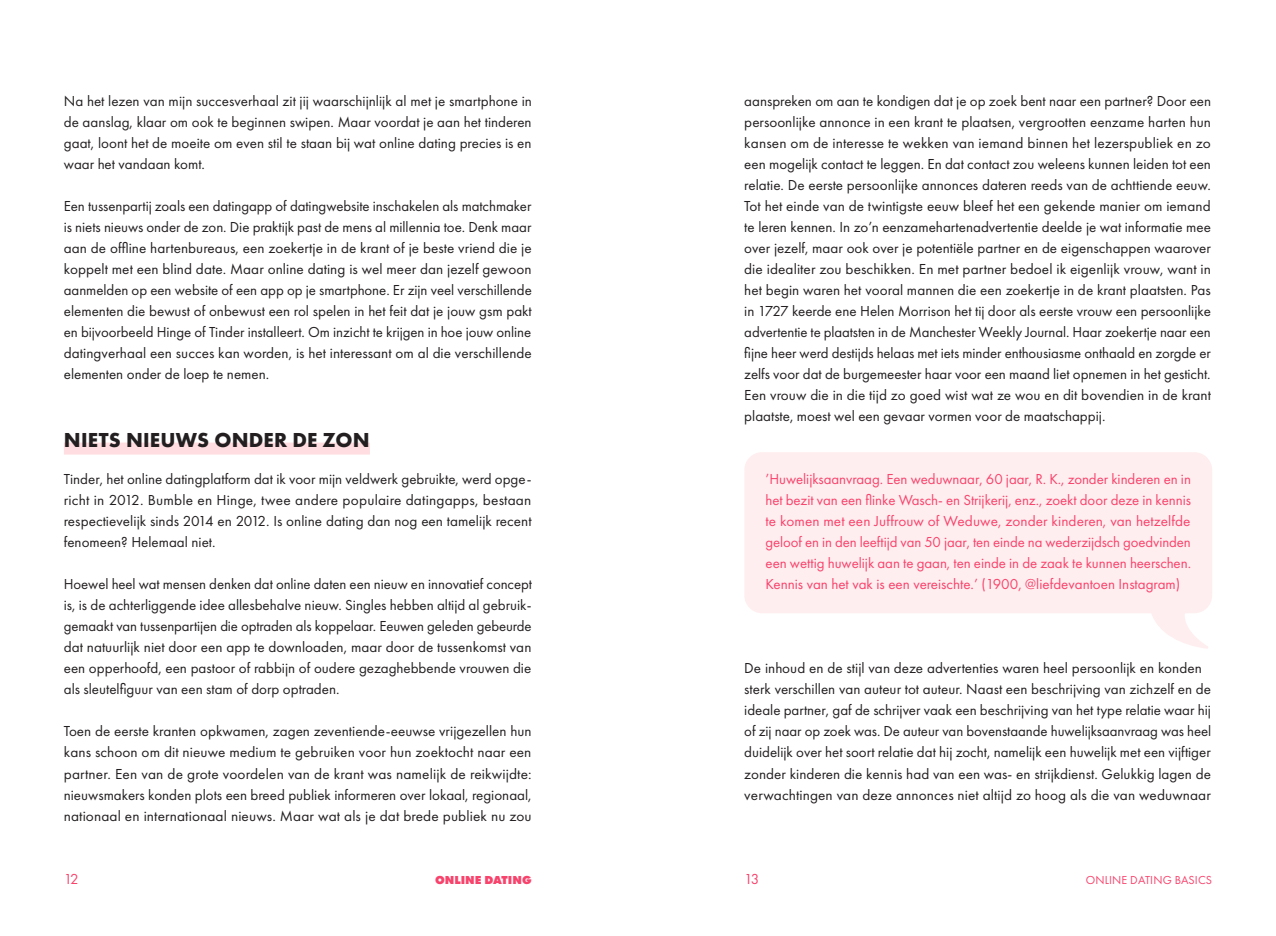
<style>
.page{position:relative;width:1276px;height:936px;background:#fff}
.page>*{position:absolute;margin:0;border:0;box-sizing:border-box;transform-origin:0 0}
.t1{font:700 21px "Futura PT";letter-spacing:.01em;color:#231f20}
.t2{font:15px/21px "Futura PT";color:#231f20;text-align:justify}
.t3{font:15px/21px "Futura PT";color:#f8436c;text-align:justify}
.t4{font:12px "Futura PT";letter-spacing:.01em;color:#f8436c}
.t5{font:800 12px "Futura PT";color:#f8436c}
</style>
<div class="page">
<svg style="left:744px;top:452px;width:468px;height:197px;fill:#ffeeef"></svg>
<div style="left:64px;top:442px;width:306px;height:12px;background:#ffdde0"></div>
<p class="t2" style="left:64px;top:90px;width:470px">Na het lezen van mijn succesverhaal zit jij waarschijnlijk al met je smartphone in de aanslag, klaar om ook te beginnen swipen. Maar voordat je aan het tinderen gaat, loont het de moeite om even stil te staan bij wat online dating precies is en waar het vandaan komt.</p>
<p class="t2" style="left:64px;top:195px;width:469px">Een tussenpartij zoals een datingapp of datingwebsite inschakelen als matchmaker is niets nieuws onder de zon. Die praktijk past de mens al millennia toe. Denk maar aan de offline hartenbureaus, een zoekertje in de krant of je beste vriend die je koppelt met een blind date. Maar online dating is wel meer dan jezelf gewoon aanmelden op een website of een app op je smartphone. Er zijn veel verschillende elementen die bewust of onbewust een rol spelen in het feit dat je jouw gsm pakt en bijvoorbeeld Hinge of Tinder installeert. Om inzicht te krijgen in hoe jouw online datingverhaal een succes kan worden, is het interessant om al die verschillende elementen onder de loep te nemen.</p>
<h1 class="t1" style="left:64px;top:426px;width:307px">NIETS NIEUWS ONDER DE ZON</h1>
<p class="t2" style="left:64px;top:468px;width:469px">Tinder, het online datingplatform dat ik voor mijn veldwerk gebruikte, werd opge&shy;richt in 2012. Bumble en Hinge, twee andere populaire datingapps, bestaan respectievelijk sinds 2014 en 2012. Is online dating dan nog een tamelijk recent fenomeen? Helemaal niet.</p>
<p class="t2" style="left:64px;top:573px;width:470px">Hoewel heel wat mensen denken dat online daten een nieuw en innovatief concept is, is de achterliggende idee allesbehalve nieuw. Singles hebben altijd al gebruik&shy;gemaakt van tussenpartijen die optraden als koppelaar. Eeuwen geleden gebeurde dat natuurlijk niet door een app te downloaden, maar door de tussenkomst van een opperhoofd, een pastoor of rabbijn of oudere gezaghebbende vrouwen die als sleutelfiguur van een stam of dorp optraden.</p>
<p class="t2" style="left:64px;top:720px;width:469px">Toen de eerste kranten opkwamen, zagen zeventiende-eeuwse vrijgezellen hun kans schoon om dit nieuwe medium te gebruiken voor hun zoektocht naar een partner. Een van de grote voordelen van de krant was namelijk de reikwijdte: nieuwsmakers konden plots een breed publiek informeren over lokaal, regionaal, nationaal en internationaal nieuws. Maar wat als je dat brede publiek nu zou</p>
<p class="t2" style="left:744px;top:90px;width:468px">aanspreken om aan te kondigen dat je op zoek bent naar een partner? Door een persoonlijke annonce in een krant te plaatsen, vergrootten eenzame harten hun kansen om de interesse te wekken van iemand binnen het lezerspubliek en zo een mogelijk contact te leggen. En dat contact zou weleens kunnen leiden tot een relatie. De eerste persoonlijke annonces dateren reeds van de achttiende eeuw.<br>Tot het einde van de twintigste eeuw bleef het een gekende manier om iemand te leren kennen. In zo’n eenzamehartenadvertentie deelde je wat informatie mee over jezelf, maar ook over je potentiële partner en de eigenschappen waarover die idealiter zou beschikken. En met partner bedoel ik eigenlijk vrouw, want in het begin waren het vooral mannen die een zoekertje in de krant plaatsten. Pas in 1727 keerde ene Helen Morrison het tij door als eerste vrouw een persoonlijke advertentie te plaatsten in de Manchester Weekly Journal. Haar zoekertje naar een fijne heer werd destijds helaas met iets minder enthousiasme onthaald en zorgde er zelfs voor dat de burgemeester haar voor een maand liet opnemen in het gesticht.<br>Een vrouw die in die tijd zo goed wist wat ze wou en dit bovendien in de krant plaatste, moest wel een gevaar vormen voor de maatschappij.</p>
<p class="t3" style="left:765px;top:468px;width:427px">’Huwelijksaanvraag. Een weduwnaar, 60 jaar, R. K., zonder kinderen en in het bezit van een flinke Wasch- en Strijkerij, enz., zoekt door deze in kennis te komen met een Juffrouw of Weduwe, zonder kinderen, van hetzelfde geloof en in den leeftijd van 50 jaar, ten einde na wederzijdsch goedvinden een wettig huwelijk aan te gaan, ten einde in de zaak te kunnen heerschen.<br>Kennis van het vak is een vereischte.’ (1900, @liefdevantoen Instagram)</p>
<p class="t2" style="left:744px;top:657px;width:468px;text-align:left">De inhoud en de stijl van deze advertenties waren heel persoonlijk en konden sterk verschillen van auteur tot auteur. Naast een beschrijving van zichzelf en de ideale partner, gaf de schrijver vaak een beschrijving van het type relatie waar hij of zij naar op zoek was. De auteur van bovenstaande huwelijksaanvraag was heel duidelijk over het soort relatie dat hij zocht, namelijk een huwelijk met een vijftiger zonder kinderen die kennis had van een was- en strijkdienst. Gelukkig lagen de verwachtingen van deze annonces niet altijd zo hoog als die van weduwnaar</p>
<p class="t3" style="left:64px;top:867px;width:16px">12</p>
<p class="t5" style="left:435px;top:871px;width:98px">ONLINE DATING</p>
<p class="t3" style="left:744px;top:867px;width:16px">13</p>
<p class="t4" style="left:1085px;top:872px;width:128px">ONLINE DATING BASICS</p>
</div>
